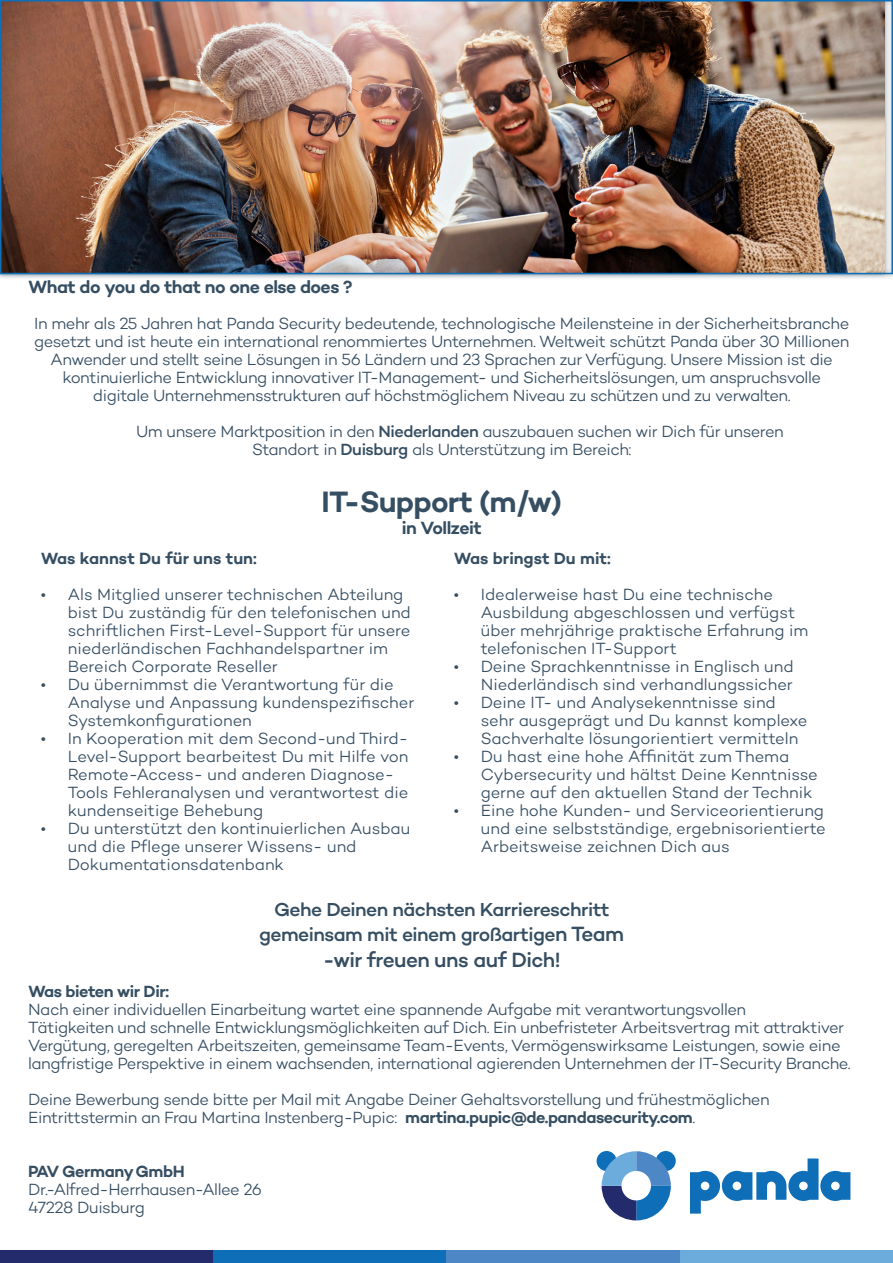
<style>
.page{position:relative;width:893px;height:1263px;background:#fff}
.page>*{position:absolute;margin:0;border:0;box-sizing:border-box;transform-origin:0 0}
.t1{font:600 30px "Campton";letter-spacing:-.03em;color:#364e62}
.t2{font:500 21px "Campton";letter-spacing:-.025em;color:#364e62}
.t3{font:500 19.5px "Campton";letter-spacing:-.03em;color:#364e62}
.t4{font:500 19.05px "Campton";letter-spacing:-.03em;color:#364e62}
.t5{font:600 18px "Campton";letter-spacing:-.03em;color:#364e62}
.t6{font:300 16.5px/18px "Campton";letter-spacing:-.025em;color:#364e62}
.t7{font:300 16.5px/18px "Campton";letter-spacing:-.005em;color:#364e62}
.t8{font:300 16.5px/18px "Campton";color:#364e62}
.t9{font:600 16.5px "Campton";letter-spacing:-.01em;color:#364e62}
.s1{font-weight:500}
.s2{font-size:21px}
.s3{font-weight:600}
</style>
<div class="page">
<div style="left:0;top:1251px;width:213px;height:12px;background:#242b6c"></div>
<div style="left:213px;top:1251px;width:233px;height:12px;background:#0f6eb8"></div>
<div style="left:446px;top:1251px;width:234px;height:12px;background:#4d87c6"></div>
<div style="left:680px;top:1251px;width:213px;height:12px;background:#6cacdd"></div>
<svg style="left:690px;top:1158px;width:160px;height:55px"></svg>
<div style="left:597px;top:1151px;width:20px;height:20px;background:#0f6eb8;border-radius:50%"></div>
<div style="left:656px;top:1151px;width:20px;height:20px;background:#0f6eb8;border-radius:50%"></div>
<svg style="left:602px;top:1151px;width:69px;height:69px"></svg>
<div style="left:0;top:0;width:893px;height:280px;background:#364e62;opacity:.75"></div>
<img style="left:3px;top:3px;width:881px;height:268px">
<div style="left:0;top:0;width:893px;height:274px;border:2px solid #0f6eb8"></div>
<p class="t5" style="left:28px;top:275px;width:326px">What do you do that no one else does ?</p>
<p class="t6" style="left:34px;top:314px;width:817px;text-align:center">In mehr als 25 Jahren hat Panda Security bedeutende, technologische Meilensteine in der Sicherheitsbranche gesetzt und ist heute ein international renommiertes Unternehmen. Weltweit schützt Panda über 30 Millionen Anwender und stellt seine Lösungen in 56 Ländern und 23 Sprachen zur Verfügung. Unsere Mission ist die kontinuierliche Entwicklung innovativer IT-Management- und Sicherheitslösungen, um anspruchsvolle digitale Unternehmensstrukturen auf höchstmöglichem Niveau zu schützen und zu verwalten.</p>
<p class="t6" style="left:252px;top:422px;width:533px;text-indent:-116px">Um unsere Marktposition in den <span class="s1">Niederlanden</span> auszubauen suchen wir Dich für unseren<br>Standort in <span class="s1">Duisburg</span> als Unterstützung im Bereich:</p>
<p class="t1" style="left:322px;top:483px;width:242px">IT-Support (m/w)</p>
<p class="t5" style="left:402px;top:516px;width:81px">in Vollzeit</p>
<p class="t9" style="left:41px;top:548px;width:218px">Was kannst Du für uns tun:</p>
<p class="t7" style="left:68px;top:585px;width:345px;text-indent:-27px">• Als Mitglied unserer technischen Abteilung bist Du zuständig für den telefonischen und schriftlichen First-Level-Support für unsere niederländischen Fachhandelspartner im Bereich Corporate Reseller</p>
<p class="t7" style="left:68px;top:675px;width:348px;text-indent:-27px">• Du übernimmst die Verantwortung für die<br>Analyse und Anpassung kundenspezifischer<br>Systemkonfigurationen</p>
<p class="t7" style="left:68px;top:729px;width:342px;text-indent:-27px">• In Kooperation mit dem Second-und Third-Level-Support bearbeitest Du mit Hilfe von Remote-Access- und anderen Diagnose-Tools Fehleranalysen und verantwortest die kundenseitige Behebung</p>
<p class="t7" style="left:68px;top:819px;width:344px;text-indent:-27px">• Du unterstützt den kontinuierlichen Ausbau und die Pflege unserer Wissens- und<br>Dokumentationsdatenbank</p>
<p class="t9" style="left:454px;top:548px;width:158px">Was bringst Du mit:</p>
<p class="t7" style="left:481px;top:585px;width:329px;text-indent:-27px">• Idealerweise hast Du eine technische Ausbildung abgeschlossen und verfügst über mehrjährige praktische Erfahrung im telefonischen IT-Support</p>
<p class="t7" style="left:454px;top:657px;width:341px;text-align:right">• Deine Sprachkenntnisse in Englisch und<br>Niederländisch sind verhandlungssicher</p>
<p class="t7" style="left:481px;top:693px;width:328px;text-indent:-27px">• Deine IT- und Analysekenntnisse sind sehr ausgeprägt und Du kannst komplexe<br>Sachverhalte lösungorientiert vermitteln</p>
<p class="t8" style="left:481px;top:747px;width:339px;text-indent:-27px">• Du hast eine hohe Affinität zum Thema<br>Cybersecurity und hältst Deine Kenntnisse gerne auf den aktuellen Stand der Technik</p>
<p class="t6" style="left:481px;top:801px;width:347px;text-align:justify;text-indent:-27px">• Eine hohe Kunden- und Serviceorientierung und eine selbstständige, ergebnisorientierte Arbeitsweise zeichnen Dich aus</p>
<p class="t4" style="left:274px;top:897px;width:337px">Gehe Deinen nächsten Karriereschritt</p>
<p class="t3" style="left:259px;top:922px;width:367px">gemeinsam mit einem großartige<span class="s2">n Team</span></p>
<p class="t2" style="left:323px;top:946px;width:239px">-wir freuen uns auf Dich!</p>
<p class="t9" style="left:28px;top:981px;width:143px">Was bieten wir Dir:</p>
<p class="t6" style="left:28px;top:1000px;width:720px">Nach einer individuellen Einarbeitung wartet eine spannende Aufgabe mit verantwortungsvollen</p>
<p class="t6" style="left:28px;top:1018px;width:824px">Tätigkeiten und schnelle Entwicklungsmöglichkeiten auf Dich. Ein unbefristeter Arbeitsvertrag mit attraktiver<br>Vergütung, geregelten Arbeitszeiten, gemeinsame Team-Events, Vermögenswirksame Leistungen, sowie eine langfristige Perspektive in einem wachsenden, international agierenden Unternehmen der IT-Security Branche.</p>
<p class="t6" style="left:28px;top:1090px;width:743px">Deine Bewerbung sende bitte per Mail mit Angabe Deiner Gehaltsvorstellung und frühestmöglichen<br>Eintrittstermin an Frau Martina Instenberg-Pupic: <span class="s3">martina.pupic@de.pandasecurity.com</span>.</p>
<p class="t6" style="left:28px;top:1162px;width:236px"><span class="s3">PAV Germany GmbH<br></span>Dr.-Alfred-Herrhausen-Allee 26</p>
<p class="t6" style="left:28px;top:1198px;width:118px">47228 Duisburg</p>
</div>
